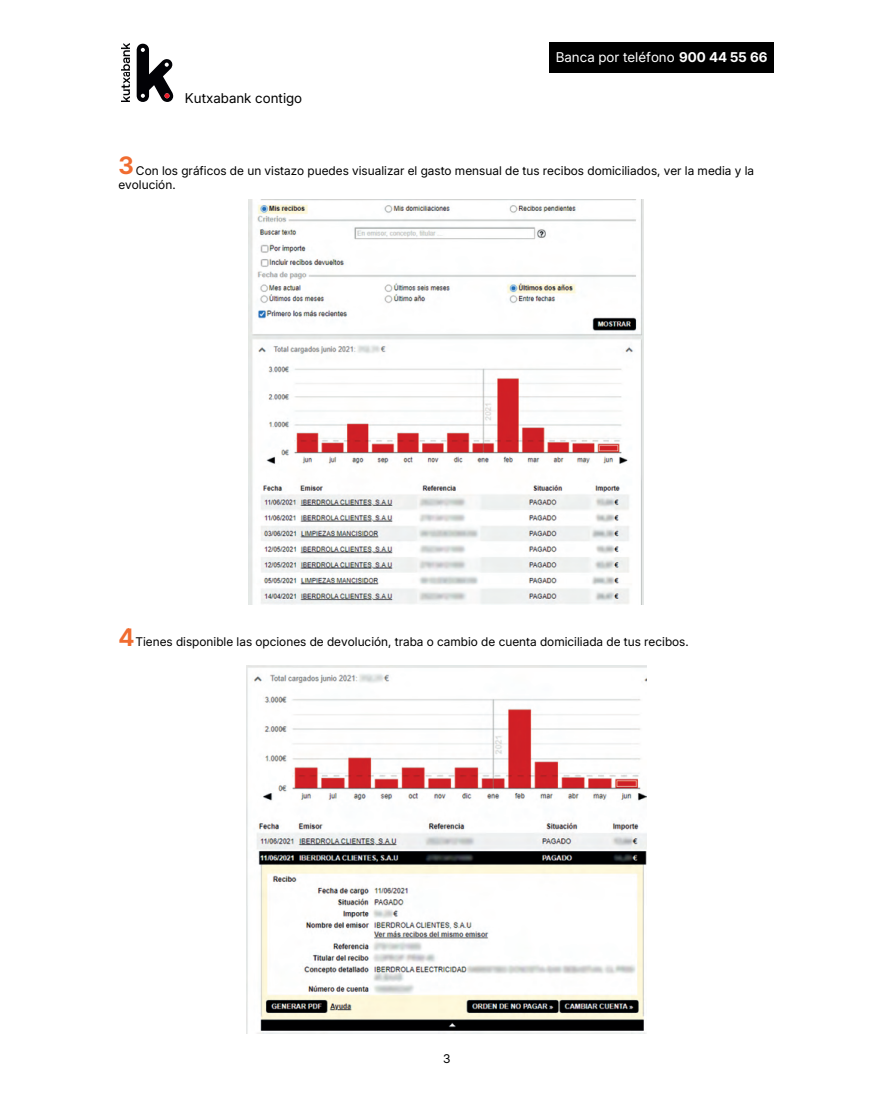
<style>
.page{position:relative;width:893px;height:1106px;background:#fff}
.page>*{position:absolute;margin:0;border:0;box-sizing:border-box;transform-origin:0 0}
.t1{font:700 24px "Inter 18 pt";color:#f06c30}
.t2{font:13.5px "Inter 18 pt";color:#fff}
.t3{font:13.5px "Inter 18 pt";color:#000}
.t4{font:12px "Inter 18 pt";color:#000}
.s1{font-weight:700}
.s2{font-weight:700;font-size:24px;color:#f06c30}
</style>
<div class="page">
<img style="left:248px;top:200px;width:396px;height:404px">
<img style="left:246px;top:666px;width:400px;height:367px">
<div style="left:549px;top:43px;width:225px;height:30px;background:#000"></div>
<svg style="left:137px;top:44px;width:36px;height:58px"></svg>
<img style="left:121px;top:44px;width:8px;height:58px">
<p class="t3" style="left:185px;top:88px;width:119px">Kutxabank contigo</p>
<p class="t2" style="left:556px;top:47px;width:213px">Banca por teléfono <span class="s1">900 44 55 66</span></p>
<h1 class="t1" style="left:118px;top:148px;width:17px">3</h1>
<p class="t4" style="left:118px;top:176px;width:59px">evolución.</p>
<p class="t4" style="left:136px;top:162px;width:620px">Con los gráficos de un vistazo puedes visualizar el gasto mensual de tus recibos domiciliados, ver la media y la</p>
<p class="t4" style="left:118px;top:633px;width:572px"><span class="s2">4</span> Tienes disponible las opciones de devolución, traba o cambio de cuenta domiciliada de tus recibos.</p>
<p class="t4" style="left:443px;top:1050px;width:9px">3</p>
</div>
